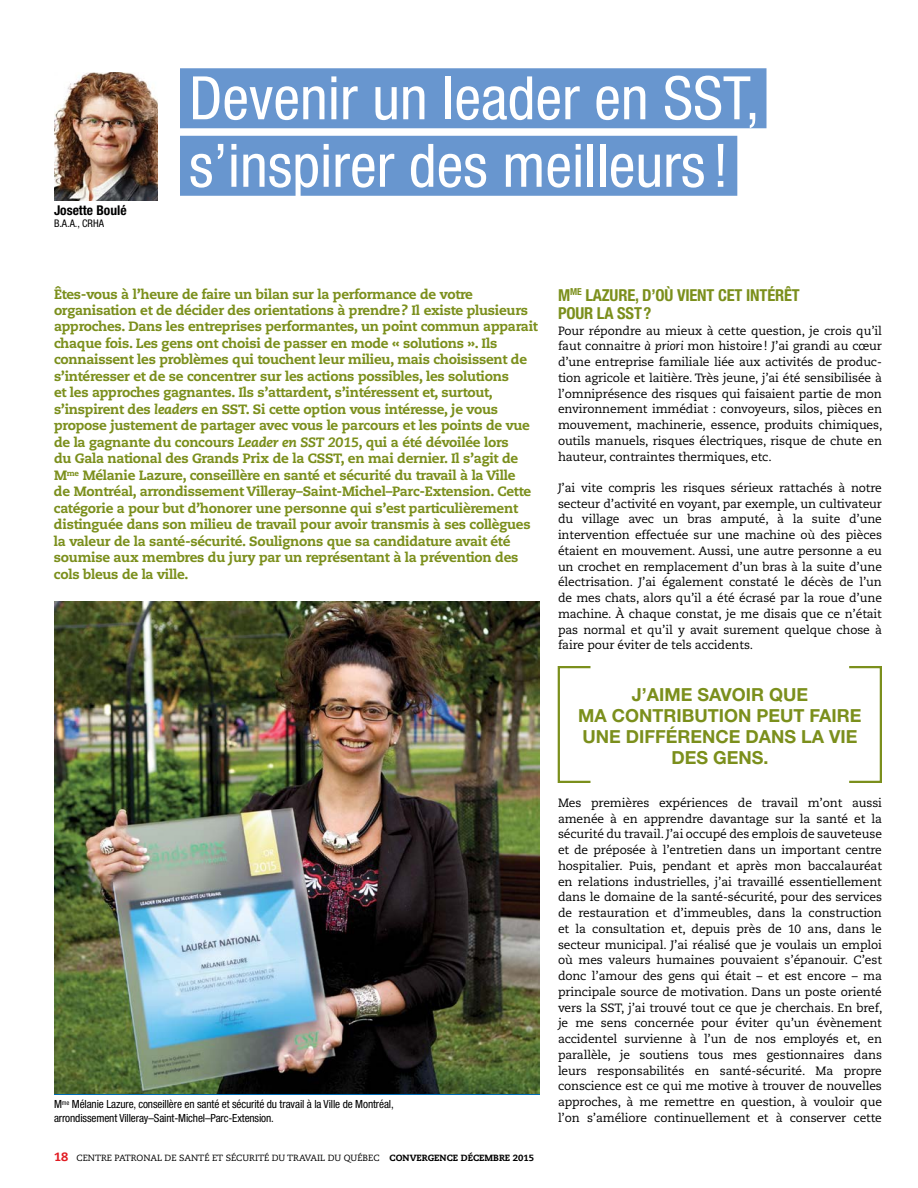
<style>
.page{position:relative;width:918px;height:1188px;background:#fff}
.page>*{position:absolute;margin:0;border:0;box-sizing:border-box;transform-origin:0 0}
.t1{font:condensed 60px/67.5px "Helvetica Neue";color:#fff}
.t2{font:700 18px/21px "Helvetica Neue";color:#7b8f1c;text-align:center}
.t3{font:700 condensed 16.5px/18px "Helvetica Neue";letter-spacing:-.01em;color:#7b8f1c}
.t4{font:800 13.5px/16.5px "Caecilia";letter-spacing:-.02em;color:#7b8f1c}
.t5{font:700 condensed 13.5px "Helvetica Neue";color:#000}
.t6{font:12px/15.8px "Caecilia";letter-spacing:-.01em;color:#000;text-align:justify}
.t7{font:condensed 11.25px/13.5px "Helvetica Neue";letter-spacing:-.01em;color:#000}
.t8{font:condensed 10.5px "Helvetica Neue";color:#000}
.t9{font:9px "Caecilia";color:#000}
.t10{font:800 9px "Caecilia";color:#000}
.s1{font-style:italic}
.s2{font-weight:800;font-size:12px;color:#e11b22}
</style>
<div class="page">
<div style="left:180px;top:68px;width:587px;height:60px;background:#6896cf"></div>
<div style="left:180px;top:136px;width:557px;height:60px;background:#6896cf"></div>
<img style="left:54px;top:72px;width:104px;height:128px">
<img style="left:54px;top:602px;width:486px;height:492px">
<hr style="left:54px;top:1094px;width:486px;height:1px;background:#006cb7">
<div style="left:558px;top:666px;width:34px;height:117px;border:2px solid #7b8f1c"></div>
<div style="left:848px;top:666px;width:34px;height:117px;border:2px solid #7b8f1c"></div>
<p class="t5" style="left:54px;top:202px;width:74px">JOSETTE BOULÉ</p>
<p class="t8" style="left:54px;top:218px;width:51px">B.A.A., CRHA</p>
<h1 class="t1" style="left:189px;top:64px;width:572px">Devenir un leader en SST, s’inspirer des meilleurs !</h1>
<p class="t4" style="left:54px;top:286px;width:485px">Êtes-vous à l’heure de faire un bilan sur la performance de votre organisation et de décider des orientations à prendre? Il existe plusieurs approches. Dans les entreprises performantes, un point commun apparait chaque fois. Les gens ont choisi de passer en mode « solutions ». Ils connaissent les problèmes qui touchent leur milieu, mais choisissent de s’intéresser et de se concentrer sur les actions possibles, les solutions<br>et les approches gagnantes. Ils s’attardent, s’intéressent et, surtout, s’inspirent des <span class="s1">leaders</span> en SST. Si cette option vous intéresse, je vous propose justement de partager avec vous le parcours et les points de vue de la gagnante du concours <span class="s1">Leader en SST 2015</span>, qui a été dévoilée lors<br>du Gala national des Grands Prix de la CSST, en mai dernier. Il s’agit de M<sup>me</sup> Mélanie Lazure, conseillère en santé et sécurité du travail à la Ville<br>de Montréal, arrondissement Villeray–Saint-Michel–Parc-Extension. Cette catégorie a pour but d’honorer une personne qui s’est particulièrement distinguée dans son milieu de travail pour avoir transmis à ses collègues la valeur de la santé-sécurité. Soulignons que sa candidature avait été soumise aux membres du jury par un représentant à la prévention des cols bleus de la ville.</p>
<p class="t7" style="left:54px;top:1098px;width:341px">M <sup>me</sup> Mélanie Lazure, conseillère en santé et sécurité du travail à la Ville de Montréal, arrondissement Villeray–Saint-Michel–Parc-Extension.</p>
<p class="t9" style="left:54px;top:1153px;width:326px"><span class="s2">18</span> Centre patronal de santé et sécurité du travail du Québec</p>
<p class="t10" style="left:390px;top:1153px;width:146px">convergence Décembre 2015</p>
<h3 class="t3" style="left:558px;top:286px;width:243px">M <sup>ME</sup> LAZURE, D’OÙ VIENT CET INTÉRÊT<br>POUR LA SST ?</h3>
<p class="t6" style="left:558px;top:323px;width:326px">Pour répondre au mieux à cette question, je crois qu’il faut connaitre <span class="s1">à priori</span> mon histoire! J’ai grandi au cœur d’une entreprise familiale liée aux activités de produc&shy;tion agricole et laitière. Très jeune, j’ai été sensibilisée à l’omniprésence des risques qui faisaient partie de mon environnement immédiat : convoyeurs, silos, pièces en mouvement, machinerie, essence, produits chimiques, outils manuels, risques électriques, risque de chute en hauteur, contraintes thermiques, etc.</p>
<p class="t6" style="left:558px;top:480px;width:326px">J’ai vite compris les risques sérieux rattachés à notre secteur d’activité en voyant, par exemple, un cultivateur du village avec un bras amputé, à la suite d’une intervention effectuée sur une machine où des pièces étaient en mouvement. Aussi, une autre personne a eu un crochet en remplacement d’un bras à la suite d’une électrisation. J’ai également constaté le décès de l’un de mes chats, alors qu’il a été écrasé par la roue d’une machine. À chaque constat, je me disais que ce n’était pas normal et qu’il y avait surement quelque chose à faire pour éviter de tels accidents.</p>
<h2 class="t2" style="left:578px;top:683px;width:285px">J’AIME SAVOIR QUE<br>MA CONTRIBUTION PEUT FAIRE<br>UNE DIFFÉRENCE DANS LA VIE<br>DES GENS.</h2>
<p class="t6" style="left:558px;top:795px;width:326px">Mes premières expériences de travail m’ont aussi amenée à en apprendre davantage sur la santé et la sécurité du travail. J’ai occupé des emplois de sauveteuse et de préposée à l’entretien dans un important centre hospitalier. Puis, pendant et après mon baccalauréat en relations industrielles, j’ai travaillé essentiellement dans le domaine de la santé-sécurité, pour des services de restauration et d’immeubles, dans la construction et la consultation et, depuis près de 10 ans, dans le secteur municipal. J’ai réalisé que je voulais un emploi où mes valeurs humaines pouvaient s’épanouir. C’est donc l’amour des gens qui était – et est encore – ma principale source de motivation. Dans un poste orienté vers la SST, j’ai trouvé tout ce que je cherchais. En bref, je me sens concernée pour éviter qu’un évènement accidentel survienne à l’un de nos employés et, en parallèle, je soutiens tous mes gestionnaires dans leurs responsabilités en santé-sécurité. Ma propre conscience est ce qui me motive à trouver de nouvelles approches, à me remettre en question, à vouloir que l’on s’améliore continuellement et à conserver cette</p>
</div>
